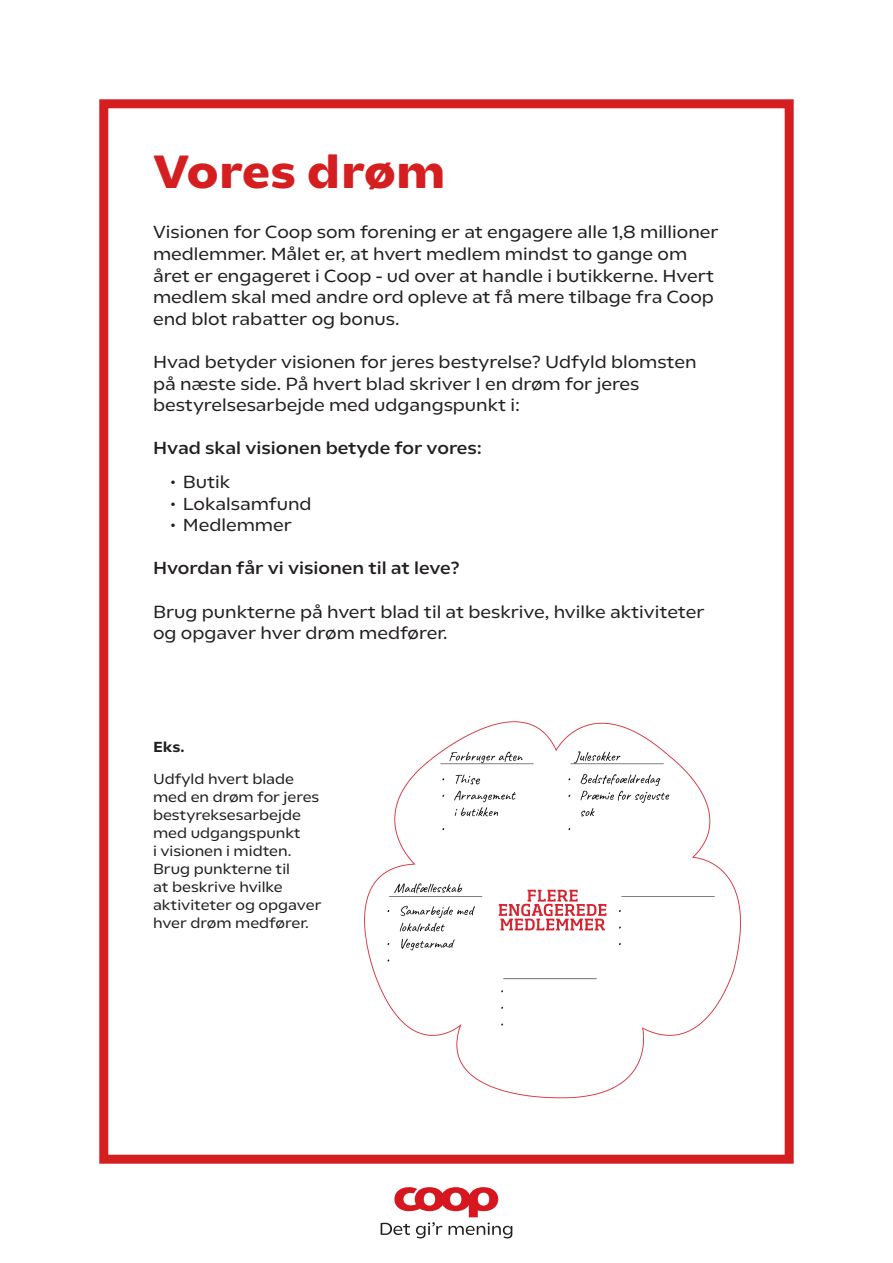
<style>
.page{position:relative;width:893px;height:1263px;background:#fff}
.page>*{position:absolute;margin:0;border:0;box-sizing:border-box;transform-origin:0 0}
.t1{font:700 48px "COOPPRINT";color:#d51e1f}
.t2{font:18px/21.6px "COOPPRINT";color:#231f20}
.t3{font:500 18px "COOPPRINT";color:#231f20}
.t4{font:15px/18px "COOPPRINT";color:#231f20}
.t5{font:600 15px "COOPPRINT";color:#231f20}
</style>
<div class="page">
<img style="left:364px;top:721px;width:377px;height:378px">
<div style="left:99px;top:99px;width:695px;height:1065px;border:9px solid #d51e1f"></div>
<svg style="left:381px;top:1187px;width:131px;height:51px"></svg>
<svg style="left:469px;top:773px;width:15px;height:13px"></svg>
<p class="t1" style="left:153px;top:145px;width:294px">Vores drøm</p>
<p class="t2" style="left:153px;top:222px;width:567px">Visionen for Coop som forening er at engagere alle 1,8 millioner medlemmer. Målet er, at hvert medlem mindst to gange om året er engageret i Coop - ud over at handle i butikkerne. Hvert medlem skal med andre ord opleve at få mere tilbage fra Coop end blot rabatter og bonus.</p>
<p class="t2" style="left:153px;top:351px;width:545px">Hvad betyder visionen for jeres bestyrelse? Udfyld blomsten på næste side. På hvert blad skriver I en drøm for jeres bestyrelsesarbejde med udgangspunkt i:</p>
<p class="t3" style="left:153px;top:439px;width:330px">Hvad skal visionen betyde for vores:</p>
<p class="t2" style="left:170px;top:471px;width:62px">• Butik</p>
<p class="t2" style="left:170px;top:493px;width:143px">• Lokalsamfund</p>
<p class="t2" style="left:170px;top:514px;width:123px">• Medlemmer</p>
<p class="t3" style="left:153px;top:559px;width:308px">Hvordan får vi visionen til at leve?</p>
<p class="t2" style="left:153px;top:601px;width:553px">Brug punkterne på hvert blad til at beskrive, hvilke aktiviteter og opgaver hver drøm medfører.</p>
<p class="t5" style="left:153px;top:739px;width:33px">Eks.</p>
<p class="t4" style="left:153px;top:770px;width:170px">Udfyld hvert blade med en drøm for jeres bestyreksesarbejde med udgangspunkt<br>i visionen i midten.<br>Brug punkterne til<br>at beskrive hvilke aktiviteter og opgaver hver drøm medfører.</p>
</div>
